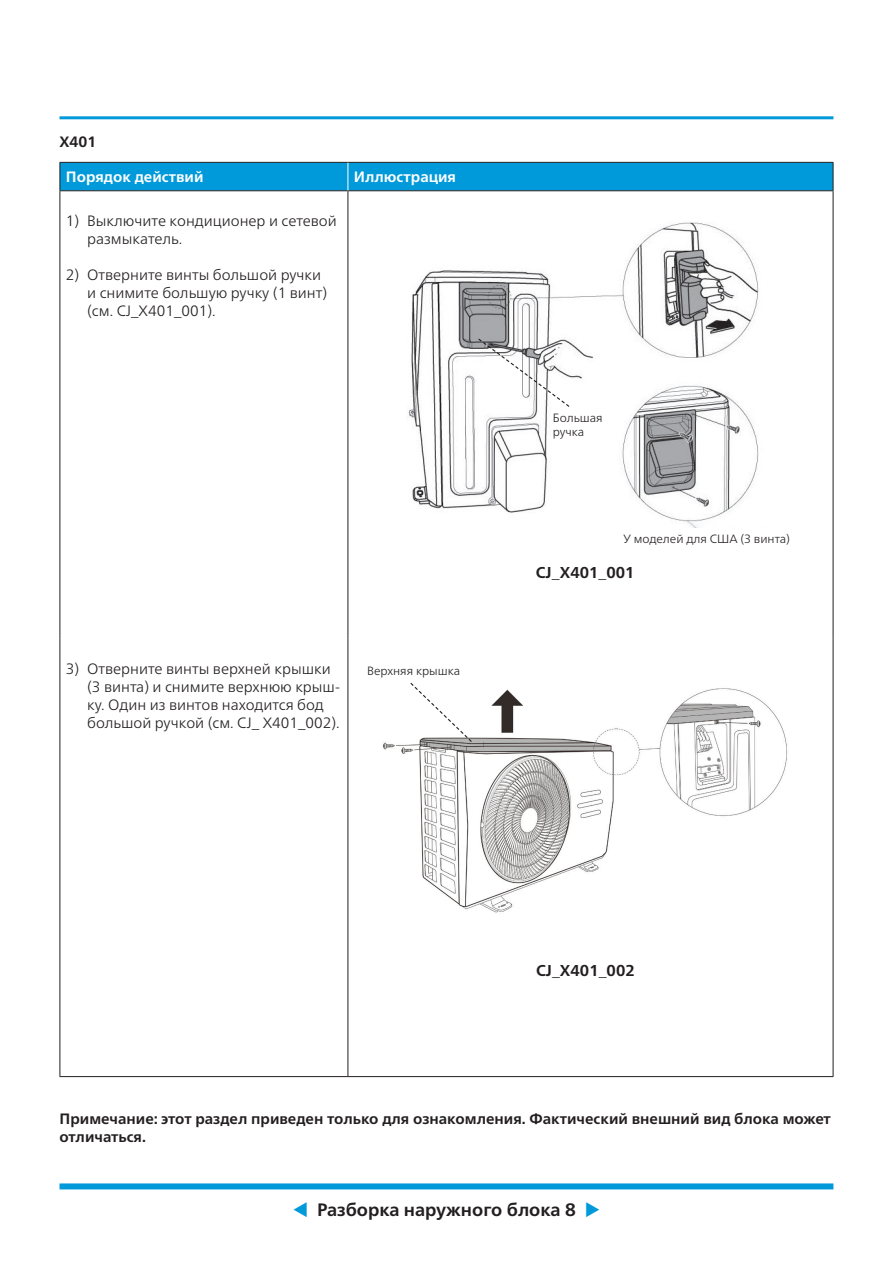
<style>
.page{position:relative;width:893px;height:1263px;background:#fff}
.page>*{position:absolute;margin:0;border:0;box-sizing:border-box;transform-origin:0 0}
.t1{font:700 18px "Frutiger Neue LTW1 G";color:#231f20}
.t2{font:700 15.75px "Frutiger Neue LTW1 G";color:#231f20}
.t3{font:300 15px/18px "Frutiger Neue LTW1 G";color:#231f20}
.t4{font:700 15px/18px "Frutiger Neue LTW1 G";color:#231f20}
.t5{font:700 15px "Frutiger Neue LTW1 G";color:#fff}
.t6{font:300 12px/14.4px "Frutiger Neue LTW1 G";color:#231f20}
.s1{color:#009ada}
</style>
<div class="page">
<div style="left:60px;top:1183px;width:773px;height:6px;background:#009ada"></div>
<hr style="left:60px;top:116px;width:773px;height:3px;background:#009ada">
<hr style="left:60px;top:191px;width:1px;height:447px;background:#231f20">
<hr style="left:833px;top:191px;width:1px;height:447px;background:#231f20">
<hr style="left:60px;top:638px;width:1px;height:438px;background:#231f20">
<hr style="left:833px;top:638px;width:1px;height:438px;background:#231f20">
<hr style="left:60px;top:1076px;width:288px;height:1px;background:#231f20">
<hr style="left:348px;top:1076px;width:485px;height:1px;background:#231f20">
<svg style="left:60px;top:162px;width:774px;height:29px;background:#0393cf"></svg>
<hr style="left:348px;top:191px;width:1px;height:447px;background:#231f20">
<hr style="left:348px;top:638px;width:1px;height:438px;background:#231f20">
<img style="left:408px;top:222px;width:351px;height:306px">
<svg style="left:477px;top:337px;width:94px;height:71px"></svg>
<img style="left:383px;top:688px;width:404px;height:225px">
<svg style="left:409px;top:683px;width:64px;height:60px"></svg>
<p class="t4" style="left:60px;top:133px;width:38px">X401</p>
<p class="t5" style="left:66px;top:168px;width:139px">Порядок действий</p>
<p class="t5" style="left:354px;top:168px;width:104px">Иллюстрация</p>
<p class="t3" style="left:87px;top:212px;width:251px;text-indent:-21px">1) Выключите кондиционер и сетевой размыкатель.</p>
<p class="t3" style="left:87px;top:266px;width:241px;text-indent:-21px">2) Отверните винты большой ручки и снимите большую ручку (1 винт) (см. CJ_X401_001).</p>
<p class="t3" style="left:87px;top:659px;width:254px;text-indent:-21px">3) Отверните винты верхней крышки (3 винта) и снимите верхнюю крыш&shy;ку. Один из винтов находится бод большой ручкой (см. CJ_ X401_002).</p>
<p class="t6" style="left:367px;top:663px;width:95px">Верхняя крышка</p>
<p class="t6" style="left:553px;top:410px;width:51px">Большая ручка</p>
<p class="t6" style="left:623px;top:531px;width:168px">У моделей для США (3 винта)</p>
<p class="t2" style="left:536px;top:563px;width:100px">CJ_X401_001</p>
<p class="t2" style="left:536px;top:961px;width:100px">CJ_X401_002</p>
<p class="t4" style="left:60px;top:1110px;width:773px">Примечание: этот раздел приведен только для ознакомления. Фактический внешний вид блока может отличаться.</p>
<p class="t1" style="left:292px;top:1199px;width:310px"><span class="s1">▼</span> Разборка наружного блока 8 <span class="s1">◆</span></p>
</div>
